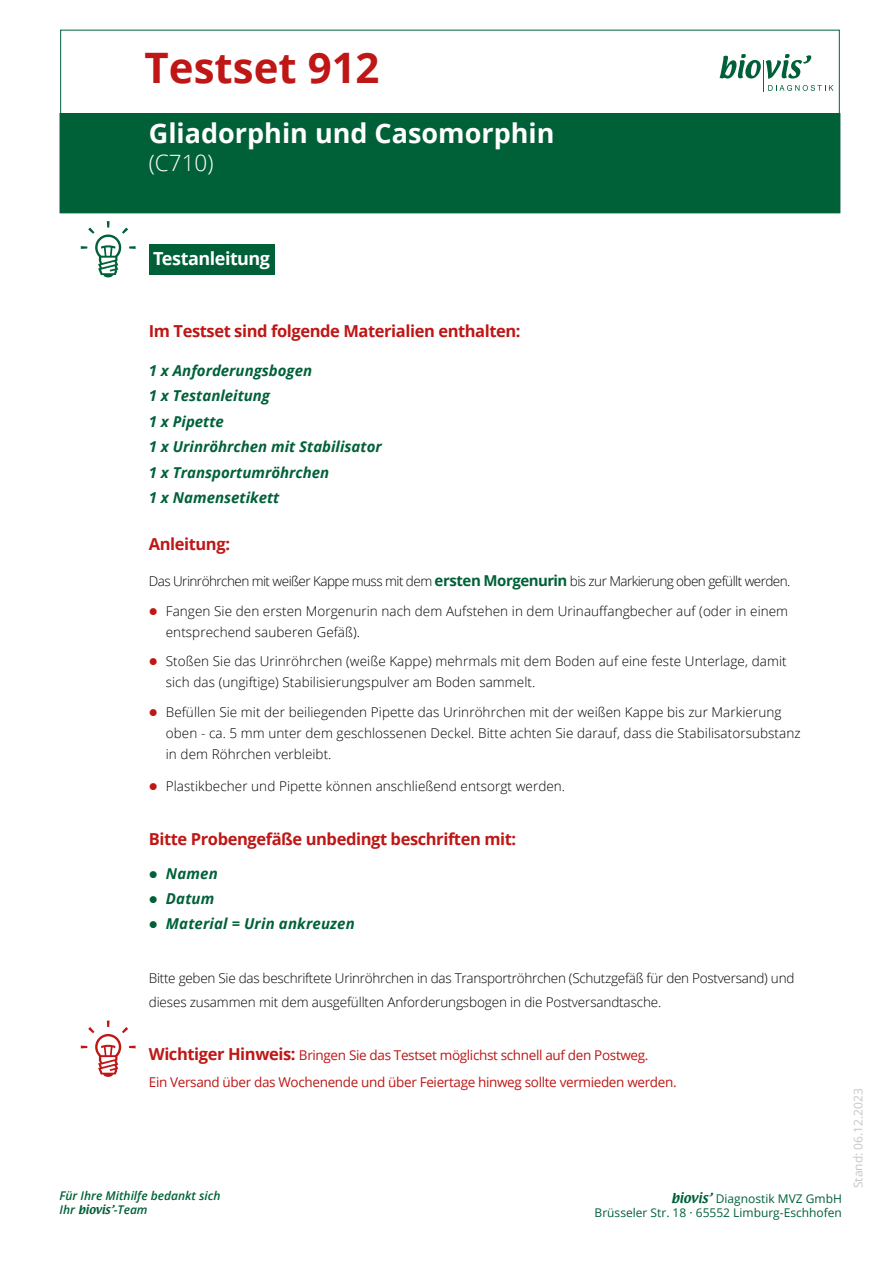
<style>
.page{position:relative;width:893px;height:1263px;background:#fff}
.page>*{position:absolute;margin:0;border:0;box-sizing:border-box;transform-origin:0 0}
.t1{font:700 42px "Open Sans";color:#be1716}
.t2{font:700 27px "Open Sans";color:#fff}
.t3{font:300 22.5px "Open Sans";color:#fff}
.Zielony1{font:700 18px "Open Sans";letter-spacing:-.03em;color:#fff}
.rot{font:700 16.5px "Open Sans";letter-spacing:-.025em;color:#be1716}
.t4{font:italic 700 15px "Open Sans";color:#006139}
.Rote_punkte{font:300 13.5px/21px "Open Sans";letter-spacing:.005em;color:#000}
.Rote_punkte-2{font:300 13.5px/24px "Open Sans";letter-spacing:-.02em;color:#000}
.Rote_punkte-3{font:13.5px/27px "Open Sans";letter-spacing:-.025em;color:#be1716}
.Rote_punkte-4{font:300 13.5px "Open Sans";letter-spacing:-.04em;color:#000}
.t5{font:12px "Open Sans";color:#006139}
.t6{font:italic 600 12px "Open Sans";color:#006139}
.t7{font:12px "Open Sans";color:#c6c6c6}
.s1{font-weight:700;font-size:15px;color:#006139}
.s2{font-weight:700;font-size:16.5px}
.s3{font-family:"Textile";font-weight:400;font-style:normal;font-size:10.5px}
.s4{font-family:"Textile"}
</style>
<div class="page">
<div style="left:149px;top:245px;width:126px;height:30px;background:#006139"></div>
<svg style="left:81px;top:221px;width:55px;height:56px"></svg>
<div style="left:60px;top:113px;width:780px;height:100px;background:#006139"></div>
<div style="left:60px;top:30px;width:780px;height:85px;border:1px solid #006139"></div>
<hr style="left:763px;top:61px;width:1px;height:31px;background:#be1716">
<svg style="left:719px;top:54px;width:92px;height:25px"></svg>
<svg style="left:768px;top:85px;width:65px;height:6px"></svg>
<svg style="left:81px;top:1020px;width:55px;height:57px"></svg>
<p class="t1" style="left:145px;top:38px;width:237px">Testset 912</p>
<p class="t2" style="left:149px;top:114px;width:407px">Gliadorphin und Casomorphin</p>
<p class="t3" style="left:149px;top:148px;width:66px">(C710)</p>
<p class="Zielony1" style="left:153px;top:246px;width:118px">Testanleitung</p>
<p class="rot" style="left:149px;top:320px;width:373px">Im Testset sind folgende Materialien enthalten:</p>
<p class="t4" style="left:149px;top:359px;width:165px">1 x Anforderungsbogen</p>
<p class="t4" style="left:149px;top:385px;width:123px">1 x Testanleitung</p>
<p class="t4" style="left:149px;top:410px;width:77px">1 x Pipette</p>
<p class="t4" style="left:149px;top:436px;width:234px">1 x Urinröhrchen mit Stabilisator</p>
<p class="t4" style="left:149px;top:461px;width:182px">1 x Transportumröhrchen</p>
<p class="t4" style="left:149px;top:487px;width:132px">1 x Namensetikett</p>
<p class="rot" style="left:149px;top:532px;width:83px">Anleitung:</p>
<p class="Rote_punkte-4" style="left:149px;top:572px;width:643px">Das Urinröhrchen mit weißer Kappe muss mit dem <span class="s1">ersten Morgenurin</span> bis zur Markierung oben gefüllt werden.</p>
<p class="Rote_punkte" style="left:166px;top:600px;width:624px">Fangen Sie den ersten Morgenurin nach dem Aufstehen in dem Urinauffangbecher auf (oder in einem entsprechend sauberen Gefäß).</p>
<p class="Rote_punkte" style="left:166px;top:651px;width:622px">Stoßen Sie das Urinröhrchen (weiße Kappe) mehrmals mit dem Boden auf eine feste Unterlage, damit sich das (ungiftige) Stabilisierungspulver am Boden sammelt.</p>
<p class="Rote_punkte" style="left:166px;top:701px;width:636px">Befüllen Sie mit der beiliegenden Pipette das Urinröhrchen mit der weißen Kappe bis zur Markierung oben - ca. 5 mm unter dem geschlossenen Deckel. Bitte achten Sie darauf, dass die Stabilisatorsubstanz in dem Röhrchen verbleibt.</p>
<p class="Rote_punkte" style="left:166px;top:776px;width:401px">Plastikbecher und Pipette können anschließend entsorgt werden.</p>
<p class="rot" style="left:149px;top:827px;width:369px">Bitte Probengefäße unbedingt beschriften mit:</p>
<p class="t4" style="left:166px;top:863px;width:53px">Namen</p>
<p class="t4" style="left:166px;top:888px;width:50px">Datum</p>
<p class="t4" style="left:166px;top:913px;width:190px">Material = Urin ankreuzen</p>
<p class="Rote_punkte-2" style="left:149px;top:966px;width:647px">Bitte geben Sie das beschriftete Urinröhrchen in das Transportröhrchen (Schutzgefäß für den Postversand) und dieses zusammen mit dem ausgefüllten Anforderungsbogen in die Postversandtasche.</p>
<p class="Rote_punkte-3" style="left:149px;top:1041px;width:529px"><span class="s2">Wichtiger Hinweis:</span> Bringen Sie das Testset möglichst schnell auf den Postweg.<br>Ein Versand über das Wochenende und über Feiertage hinweg sollte vermieden werden.</p>
<p class="t6" style="left:60px;top:1187px;width:162px">Für Ihre Mithilfe bedankt sich</p>
<p class="t6" style="left:60px;top:1202px;width:90px">Ihr <span class="s3">biovis’</span>-Team</p>
<p class="t5" style="left:671px;top:1190px;width:172px"><span class="s4">biovis’</span> Diagnostik MVZ GmbH</p>
<p class="t5" style="left:595px;top:1204px;width:249px">Brüsseler Str. 18 · 65552 Limburg-Eschhofen</p>
<p class="t7" style="left:850px;top:1188px;width:101px;rotate:-90deg">Stand: 06.12.2023</p>
</div>
